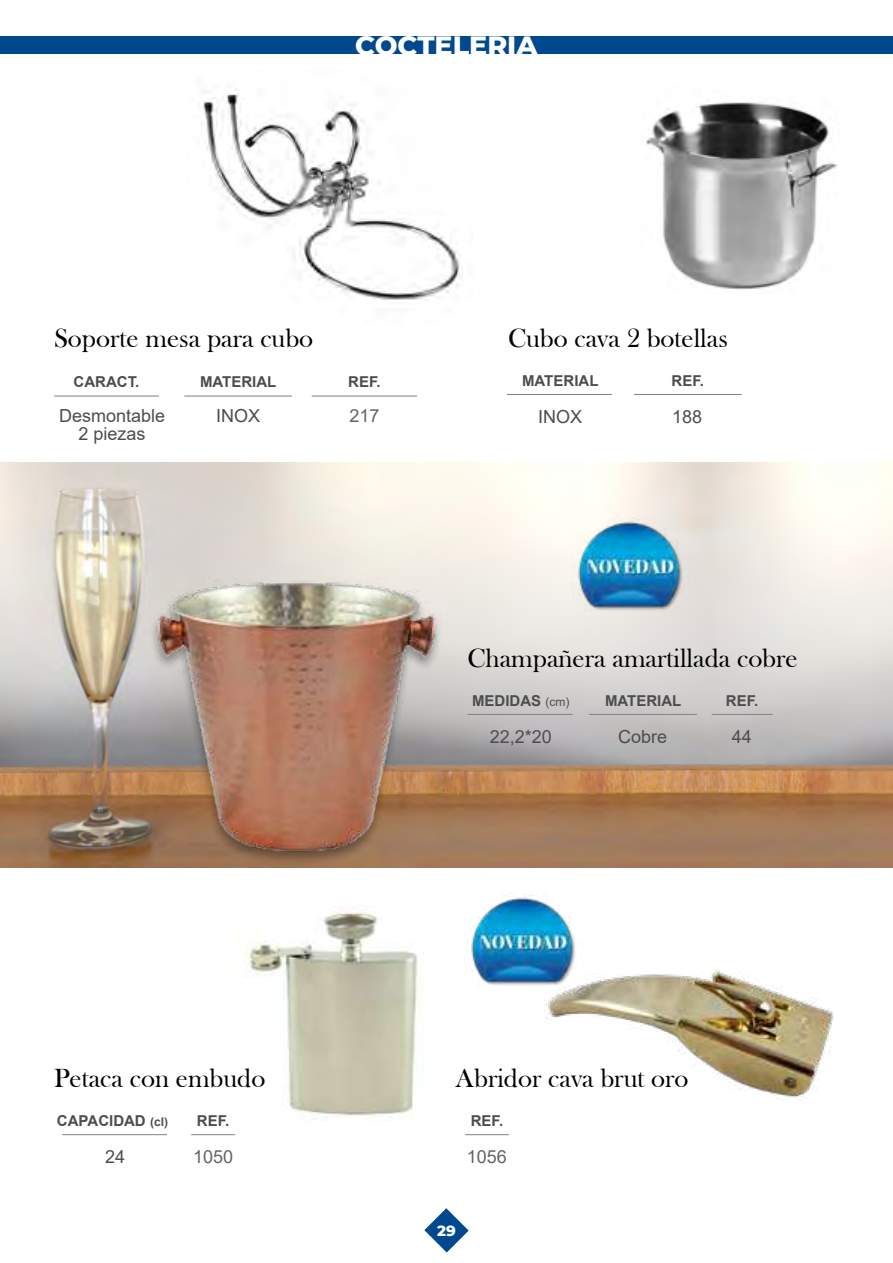
<style>
.page{position:relative;width:893px;height:1263px;background:#fff}
.page>*{position:absolute;margin:0;border:0;box-sizing:border-box;transform-origin:0 0}
.t1{font:27px "Bask Old Face";color:#000}
.t2{font:800 27px "Montserrat";color:#fff}
.t3{font:18px/18px "Arial";color:#4d4d4f;text-align:center}
.t4{font:18px "Arial";color:#636466}
.t5{font:700 15px "Arial";color:#4d4d4f}
.t6{font:800 15px "Montserrat";color:#fff}
.s1{font-weight:400;font-size:12px}
.s2{font-size:12px}
</style>
<div class="page">
<div style="left:0;top:36px;width:893px;height:18px;background:#00498f"></div>
<svg style="left:424px;top:1208px;width:45px;height:44px"></svg>
<img style="left:0;top:463px;width:893px;height:404px">
<img style="left:646px;top:102px;width:192px;height:188px">
<hr style="left:507px;top:394px;width:105px;height:1px;background:#808285">
<hr style="left:634px;top:394px;width:108px;height:1px;background:#808285">
<hr style="left:467px;top:714px;width:105px;height:1px;background:#808285">
<hr style="left:589px;top:714px;width:108px;height:1px;background:#808285">
<hr style="left:712px;top:714px;width:60px;height:1px;background:#808285">
<img style="left:198px;top:89px;width:265px;height:211px">
<hr style="left:54px;top:396px;width:105px;height:1px;background:#808285">
<hr style="left:184px;top:396px;width:108px;height:1px;background:#808285">
<hr style="left:312px;top:396px;width:105px;height:1px;background:#808285">
<img style="left:142px;top:553px;width:304px;height:315px">
<img style="left:544px;top:969px;width:290px;height:131px">
<img style="left:245px;top:907px;width:173px;height:212px">
<hr style="left:62px;top:1134px;width:105px;height:1px;background:#808285">
<hr style="left:191px;top:1134px;width:44px;height:1px;background:#808285">
<hr style="left:465px;top:1134px;width:44px;height:1px;background:#808285">
<img style="left:470px;top:894px;width:119px;height:107px">
<img style="left:571px;top:516px;width:125px;height:109px">
<p class="t2" style="left:355px;top:26px;width:184px">COCTELERÍA</p>
<p class="t1" style="left:54px;top:323px;width:261px">Soporte mesa para cubo</p>
<p class="t1" style="left:508px;top:323px;width:221px">Cubo cava 2 botellas</p>
<p class="t5" style="left:74px;top:372px;width:67px">CARACT.</p>
<p class="t5" style="left:200px;top:372px;width:78px">MATERIAL</p>
<p class="t5" style="left:348px;top:372px;width:34px">REF.</p>
<p class="t3" style="left:216px;top:406px;width:46px">INOX</p>
<p class="t4" style="left:349px;top:403px;width:32px">217</p>
<p class="t3" style="left:59px;top:406px;width:108px">Desmontable<br>2 piezas</p>
<p class="t5" style="left:522px;top:370px;width:78px">MATERIAL</p>
<p class="t5" style="left:671px;top:370px;width:34px">REF.</p>
<p class="t3" style="left:672px;top:408px;width:32px">188</p>
<p class="t3" style="left:538px;top:408px;width:46px">INOX</p>
<p class="t1" style="left:467px;top:643px;width:332px">Champañera amartillada cobre</p>
<p class="t5" style="left:472px;top:690px;width:99px">MEDIDAS <span class="s1">(cm)</span></p>
<p class="t5" style="left:605px;top:690px;width:78px">MATERIAL</p>
<p class="t5" style="left:726px;top:690px;width:34px">REF.</p>
<p class="t3" style="left:618px;top:728px;width:51px">Cobre</p>
<p class="t3" style="left:732px;top:728px;width:22px">44</p>
<p class="t3" style="left:490px;top:728px;width:64px">22,2*20</p>
<p class="t1" style="left:54px;top:1063px;width:213px">Petaca con embudo</p>
<p class="t1" style="left:455px;top:1063px;width:235px">Abridor cava brut oro</p>
<p class="t5" style="left:57px;top:1110px;width:113px">CAPACIDAD <span class="s2">(cl)</span></p>
<p class="t5" style="left:197px;top:1110px;width:34px">REF.</p>
<p class="t5" style="left:471px;top:1110px;width:34px">REF.</p>
<p class="t3" style="left:105px;top:1148px;width:22px">24</p>
<p class="t4" style="left:193px;top:1144px;width:42px">1050</p>
<p class="t4" style="left:467px;top:1144px;width:42px">1056</p>
<p class="t6" style="left:437px;top:1219px;width:20px">29</p>
</div>
